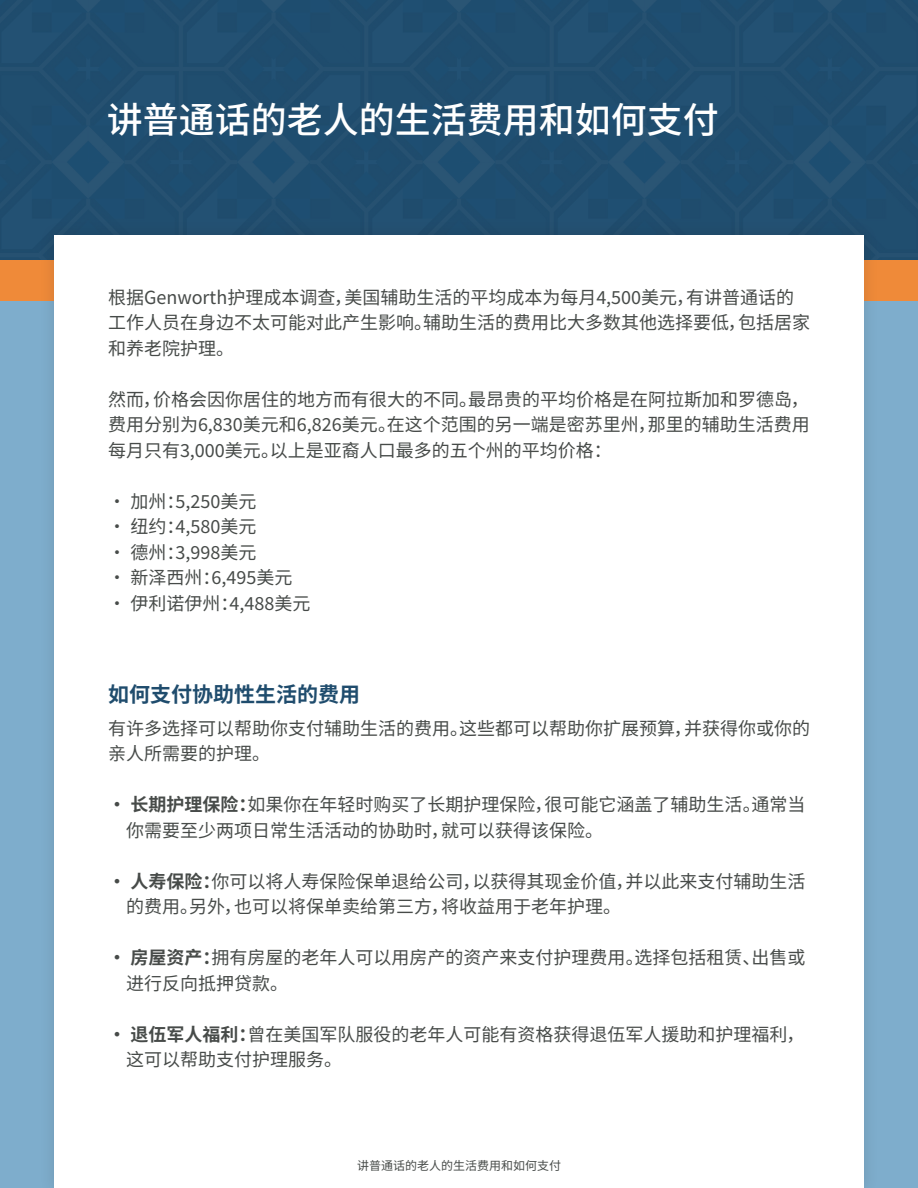
<style>
.page{position:relative;width:918px;height:1188px;background:#7eadcc}
.page>*{position:absolute;margin:0;border:0;box-sizing:border-box;transform-origin:0 0}
.t1{font:500 36px "Noto Sans SC";color:#fff}
.t2{font:700 21px "Noto Sans SC";color:#1f4c6d}
.t3{font:18px/25.5px "Noto Sans SC";color:#474b49}
.t4{font:12px "Noto Sans SC";color:#474b49}
.s1{font-weight:700}
</style>
<div class="page">
<div style="left:0;top:0;width:918px;height:280px;background:#1f4c6d"></div>
<div style="left:0;top:260px;width:918px;height:41px;background:#ef8a39"></div>
<div style="left:39px;top:220px;width:841px;height:968px;background:#231f20;opacity:.15"></div>
<div style="left:54px;top:235px;width:810px;height:953px;background:#fff"></div>
<h1 class="t1" style="left:107px;top:100px;width:614px">讲普通话的老人的生活费用和如何支付</h1>
<p class="t3" style="left:108px;top:285px;width:703px">根据Genworth护理成本调查，美国辅助生活的平均成本为每月4,500美元，有讲普通话的工作人员在身边不太可能对此产生影响。辅助生活的费用比大多数其他选择要低，包括居家和养老院护理。</p>
<p class="t3" style="left:108px;top:387px;width:703px;text-align:justify">然而，价格会因你居住的地方而有很大的不同。最昂贵的平均价格是在阿拉斯加和罗德岛，费用分别为6,830美元和6,826美元。在这个范围的另一端是密苏里州，那里的辅助生活费用每月只有3,000美元。以上是亚裔人口最多的五个州的平均价格：</p>
<p class="t3" style="left:108px;top:489px;width:150px">• 加州：5,250美元</p>
<p class="t3" style="left:108px;top:514px;width:150px">• 纽约：4,580美元</p>
<p class="t3" style="left:108px;top:540px;width:150px">• 德州：3,998美元</p>
<p class="t3" style="left:108px;top:565px;width:186px">• 新泽西州：6,495美元</p>
<p class="t3" style="left:108px;top:591px;width:204px">• 伊利诺伊州：4,488美元</p>
<p class="t2" style="left:108px;top:683px;width:253px">如何支付协助性生活的费用</p>
<p class="t3" style="left:108px;top:716px;width:703px">有许多选择可以帮助你支付辅助生活的费用。这些都可以帮助你扩展预算，并获得你或你的亲人所需要的护理。</p>
<p class="t3" style="left:126px;top:792px;width:681px;text-indent:-18px"><span class="s1">• 长期护理保险：</span>如果你在年轻时购买了长期护理保险，很可能它涵盖了辅助生活。通常当你需要至少两项日常生活活动的协助时，就可以获得该保险。</p>
<p class="t3" style="left:126px;top:869px;width:681px;text-indent:-18px"><span class="s1">• 人寿保险：</span>你可以将人寿保险保单退给公司，以获得其现金价值，并以此来支付辅助生活的费用。另外，也可以将保单卖给第三方，将收益用于老年护理。</p>
<p class="t3" style="left:126px;top:945px;width:681px;text-indent:-18px"><span class="s1">• 房屋资产：</span>拥有房屋的老年人可以用房产的资产来支付护理费用。选择包括租赁、出售或进行反向抵押贷款。</p>
<p class="t3" style="left:126px;top:1022px;width:680px;text-indent:-18px"><span class="s1">• 退伍军人福利：</span>曾在美国军队服役的老年人可能有资格获得退伍军人援助和护理福利，这可以帮助支付护理服务。</p>
<p class="t4" style="left:357px;top:1159px;width:205px">讲普通话的老人的生活费用和如何支付</p>
</div>
